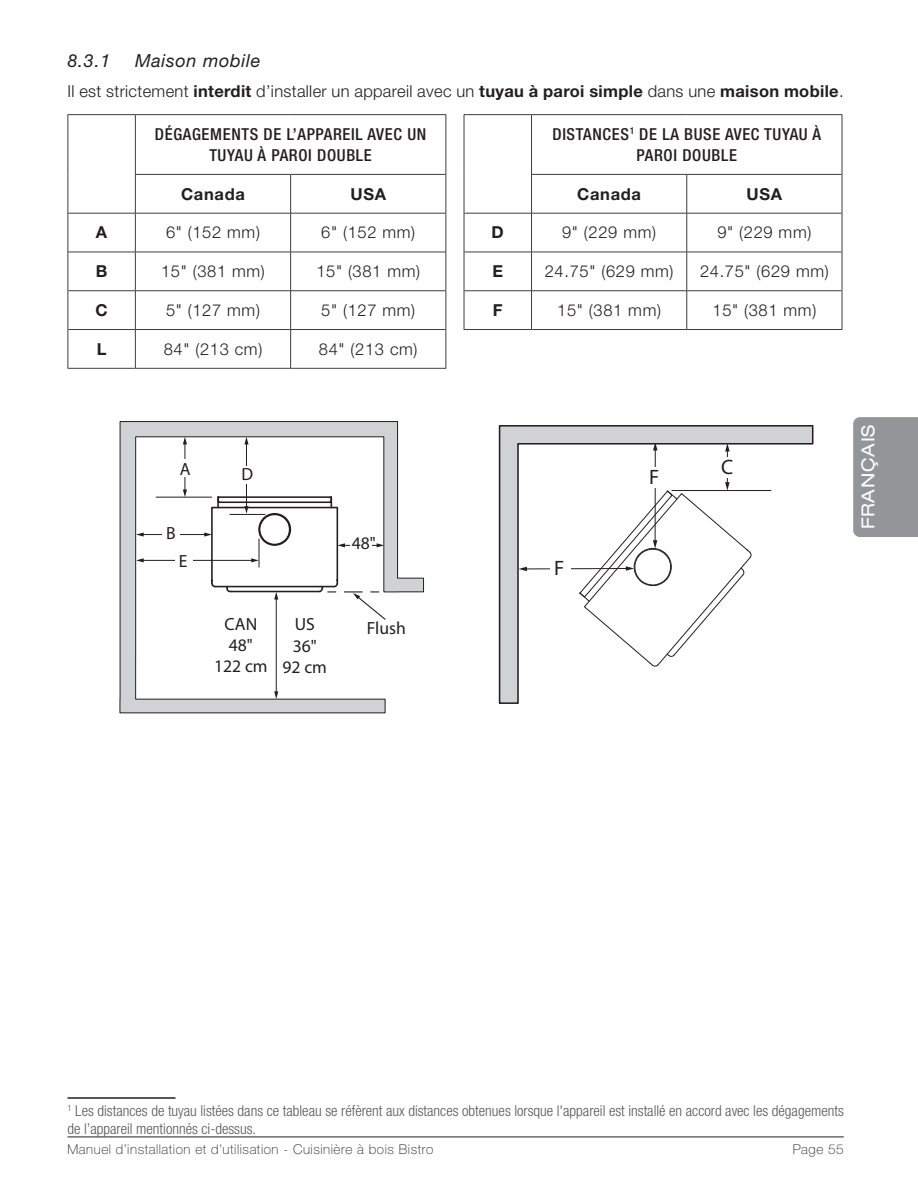
<style>
.page{position:relative;width:918px;height:1188px;background:#fff}
.page>*{position:absolute;margin:0;border:0;box-sizing:border-box;transform-origin:0 0}
.t1{font:20.85px "Myriad Pro";color:#231f20}
.t2{font:italic 18px "Helvetica Neue LT Std";letter-spacing:.04em;color:#231f20}
.t3{font:expanded 18px "Helvetica Neue LT Std";letter-spacing:.04em;color:#fff}
.t4{font:17.7px/21.1px "Myriad Pro";color:#231f20;text-align:center}
.t5{font:300 16.5px "Helvetica Neue LT Std";letter-spacing:.04em;color:#231f20}
.t6{font:300 16.5px "Helvetica Neue LT Std";letter-spacing:.02em;color:#231f20}
.t7{font:500 condensed 16.5px/21px "Helvetica Neue LT Std";letter-spacing:.04em;color:#231f20;text-align:center}
.t8{font:700 16.5px "Helvetica Neue LT Std";letter-spacing:.04em;color:#231f20}
.t9{font:300 condensed 15px/18px "Helvetica Neue LT Std";color:#57585a}
.t10{font:100 13.5px "Helvetica Neue LT Std";letter-spacing:.04em;color:#231f20}
.s1{font-weight:700}
</style>
<div class="page">
<hr style="left:68px;top:1137px;width:776px;height:1px;background:#231f20">
<div style="left:853px;top:417px;width:65px;height:120px;background:#939598"></div>
<hr style="left:68px;top:114px;width:67px;height:1px;background:#3e3e3f">
<hr style="left:68px;top:115px;width:1px;height:59px;background:#3e3e3f">
<hr style="left:68px;top:174px;width:1px;height:39px;background:#3e3e3f">
<hr style="left:135px;top:114px;width:156px;height:1px;background:#3e3e3f">
<hr style="left:291px;top:114px;width:155px;height:1px;background:#3e3e3f">
<hr style="left:446px;top:115px;width:1px;height:59px;background:#3e3e3f">
<hr style="left:446px;top:174px;width:1px;height:39px;background:#3e3e3f">
<hr style="left:68px;top:213px;width:1px;height:39px;background:#3e3e3f">
<hr style="left:446px;top:213px;width:1px;height:39px;background:#3e3e3f">
<hr style="left:68px;top:252px;width:1px;height:39px;background:#3e3e3f">
<hr style="left:446px;top:252px;width:1px;height:39px;background:#3e3e3f">
<hr style="left:68px;top:291px;width:1px;height:39px;background:#3e3e3f">
<hr style="left:446px;top:291px;width:1px;height:39px;background:#3e3e3f">
<hr style="left:464px;top:114px;width:68px;height:1px;background:#3e3e3f">
<hr style="left:464px;top:115px;width:1px;height:59px;background:#3e3e3f">
<hr style="left:464px;top:174px;width:1px;height:39px;background:#3e3e3f">
<hr style="left:532px;top:114px;width:155px;height:1px;background:#3e3e3f">
<hr style="left:687px;top:114px;width:155px;height:1px;background:#3e3e3f">
<hr style="left:842px;top:115px;width:1px;height:59px;background:#3e3e3f">
<hr style="left:135px;top:115px;width:1px;height:59px;background:#3e3e3f">
<hr style="left:842px;top:174px;width:1px;height:39px;background:#3e3e3f">
<hr style="left:135px;top:174px;width:156px;height:1px;background:#3e3e3f">
<hr style="left:135px;top:175px;width:1px;height:38px;background:#3e3e3f">
<hr style="left:291px;top:174px;width:155px;height:1px;background:#3e3e3f">
<hr style="left:290px;top:175px;width:1px;height:38px;background:#3e3e3f">
<hr style="left:464px;top:213px;width:1px;height:39px;background:#3e3e3f">
<hr style="left:842px;top:213px;width:1px;height:39px;background:#3e3e3f">
<hr style="left:464px;top:252px;width:1px;height:39px;background:#3e3e3f">
<hr style="left:842px;top:252px;width:1px;height:39px;background:#3e3e3f">
<hr style="left:464px;top:291px;width:1px;height:38px;background:#3e3e3f">
<hr style="left:842px;top:291px;width:1px;height:38px;background:#3e3e3f">
<hr style="left:68px;top:213px;width:67px;height:1px;background:#3e3e3f">
<hr style="left:135px;top:213px;width:156px;height:1px;background:#3e3e3f">
<hr style="left:135px;top:213px;width:1px;height:39px;background:#3e3e3f">
<hr style="left:291px;top:213px;width:155px;height:1px;background:#3e3e3f">
<hr style="left:290px;top:213px;width:1px;height:39px;background:#3e3e3f">
<hr style="left:464px;top:213px;width:68px;height:1px;background:#3e3e3f">
<hr style="left:531px;top:213px;width:1px;height:39px;background:#3e3e3f">
<hr style="left:687px;top:213px;width:1px;height:39px;background:#3e3e3f">
<hr style="left:68px;top:252px;width:67px;height:1px;background:#3e3e3f">
<hr style="left:135px;top:252px;width:156px;height:1px;background:#3e3e3f">
<hr style="left:135px;top:252px;width:1px;height:39px;background:#3e3e3f">
<hr style="left:291px;top:252px;width:155px;height:1px;background:#3e3e3f">
<hr style="left:290px;top:252px;width:1px;height:39px;background:#3e3e3f">
<hr style="left:464px;top:252px;width:68px;height:1px;background:#3e3e3f">
<hr style="left:531px;top:252px;width:1px;height:39px;background:#3e3e3f">
<hr style="left:687px;top:252px;width:1px;height:39px;background:#3e3e3f">
<hr style="left:68px;top:290px;width:67px;height:1px;background:#3e3e3f">
<hr style="left:135px;top:290px;width:156px;height:1px;background:#3e3e3f">
<hr style="left:135px;top:291px;width:1px;height:38px;background:#3e3e3f">
<hr style="left:291px;top:290px;width:155px;height:1px;background:#3e3e3f">
<hr style="left:290px;top:291px;width:1px;height:38px;background:#3e3e3f">
<hr style="left:464px;top:290px;width:68px;height:1px;background:#3e3e3f">
<hr style="left:531px;top:291px;width:1px;height:38px;background:#3e3e3f">
<hr style="left:687px;top:291px;width:1px;height:38px;background:#3e3e3f">
<hr style="left:464px;top:329px;width:68px;height:1px;background:#3e3e3f">
<hr style="left:532px;top:329px;width:155px;height:1px;background:#3e3e3f">
<hr style="left:687px;top:329px;width:155px;height:1px;background:#3e3e3f">
<hr style="left:68px;top:329px;width:67px;height:1px;background:#3e3e3f">
<hr style="left:135px;top:329px;width:156px;height:1px;background:#3e3e3f">
<hr style="left:135px;top:330px;width:1px;height:38px;background:#3e3e3f">
<hr style="left:291px;top:329px;width:155px;height:1px;background:#3e3e3f">
<hr style="left:290px;top:330px;width:1px;height:38px;background:#3e3e3f">
<hr style="left:68px;top:330px;width:1px;height:38px;background:#3e3e3f">
<hr style="left:446px;top:330px;width:1px;height:38px;background:#3e3e3f">
<hr style="left:68px;top:368px;width:67px;height:1px;background:#3e3e3f">
<hr style="left:135px;top:368px;width:156px;height:1px;background:#3e3e3f">
<hr style="left:291px;top:368px;width:155px;height:1px;background:#3e3e3f">
<hr style="left:531px;top:115px;width:1px;height:59px;background:#3e3e3f">
<hr style="left:531px;top:174px;width:156px;height:1px;background:#3e3e3f">
<hr style="left:531px;top:175px;width:1px;height:38px;background:#3e3e3f">
<hr style="left:687px;top:174px;width:155px;height:1px;background:#3e3e3f">
<hr style="left:687px;top:175px;width:1px;height:38px;background:#3e3e3f">
<hr style="left:532px;top:213px;width:155px;height:1px;background:#3e3e3f">
<hr style="left:687px;top:213px;width:155px;height:1px;background:#3e3e3f">
<hr style="left:532px;top:252px;width:155px;height:1px;background:#3e3e3f">
<hr style="left:687px;top:252px;width:155px;height:1px;background:#3e3e3f">
<hr style="left:532px;top:290px;width:155px;height:1px;background:#3e3e3f">
<hr style="left:687px;top:290px;width:155px;height:1px;background:#3e3e3f">
<svg style="left:119px;top:421px;width:305px;height:293px"></svg>
<svg style="left:204px;top:495px;width:183px;height:126px"></svg>
<div style="left:351px;top:534px;width:21px;height:22px;background:#fff"></div>
<svg style="left:498px;top:425px;width:316px;height:279px"></svg>
<hr style="left:672px;top:490px;width:99px;height:1px;background:#231f20">
<hr style="left:68px;top:1097px;width:108px;height:2px;background:#231f20">
<p class="t2" style="left:68px;top:50px;width:44px">8.3.1</p>
<p class="t2" style="left:135px;top:50px;width:127px">Maison mobile</p>
<p class="t6" style="left:68px;top:81px;width:778px">Il est strictement <span class="s1">interdit</span> d’installer un appareil avec un <span class="s1">tuyau à paroi simple</span> dans une <span class="s1">maison mobile</span>.</p>
<p class="t7" style="left:155px;top:123px;width:273px">DÉGAGEMENTS DE L’APPAREIL AVEC UN<br>TUYAU À PAROI DOUBLE</p>
<p class="t7" style="left:553px;top:123px;width:270px">DISTANCES<sup>1</sup> DE LA BUSE AVEC TUYAU À<br>PAROI DOUBLE</p>
<p class="t8" style="left:181px;top:184px;width:65px">Canada</p>
<p class="t8" style="left:350px;top:184px;width:37px">USA</p>
<p class="t8" style="left:577px;top:184px;width:65px">Canada</p>
<p class="t8" style="left:747px;top:184px;width:37px">USA</p>
<p class="t8" style="left:96px;top:222px;width:13px">A</p>
<p class="t5" style="left:166px;top:223px;width:96px">6" (152 mm)</p>
<p class="t5" style="left:321px;top:223px;width:96px">6" (152 mm)</p>
<p class="t8" style="left:492px;top:222px;width:14px">D</p>
<p class="t5" style="left:562px;top:223px;width:96px">9" (229 mm)</p>
<p class="t5" style="left:717px;top:223px;width:96px">9" (229 mm)</p>
<p class="t8" style="left:96px;top:261px;width:13px">B</p>
<p class="t5" style="left:161px;top:261px;width:105px">15" (381 mm)</p>
<p class="t5" style="left:316px;top:261px;width:105px">15" (381 mm)</p>
<p class="t8" style="left:492px;top:261px;width:12px">E</p>
<p class="t5" style="left:545px;top:261px;width:130px">24.75" (629 mm)</p>
<p class="t5" style="left:700px;top:261px;width:130px">24.75" (629 mm)</p>
<p class="t8" style="left:96px;top:300px;width:14px">C</p>
<p class="t5" style="left:166px;top:300px;width:96px">5" (127 mm)</p>
<p class="t5" style="left:321px;top:300px;width:96px">5" (127 mm)</p>
<p class="t8" style="left:493px;top:300px;width:11px">F</p>
<p class="t5" style="left:557px;top:300px;width:105px">15" (381 mm)</p>
<p class="t5" style="left:713px;top:300px;width:105px">15" (381 mm)</p>
<p class="t8" style="left:97px;top:339px;width:11px">L</p>
<p class="t5" style="left:164px;top:339px;width:100px">84" (213 cm)</p>
<p class="t5" style="left:319px;top:339px;width:100px">84" (213 cm)</p>
<p class="t4" style="left:180px;top:458px;width:12px">A</p>
<p class="t4" style="left:166px;top:522px;width:11px">B</p>
<p class="t4" style="left:179px;top:550px;width:10px">E</p>
<p class="t4" style="left:241px;top:464px;width:13px">D</p>
<p class="t4" style="left:214px;top:613px;width:55px">CAN<br>48"<br>122 cm</p>
<p class="t4" style="left:283px;top:614px;width:46px">US<br>36"<br>92 cm</p>
<p class="t4" style="left:352px;top:533px;width:26px">48"</p>
<p class="t4" style="left:367px;top:618px;width:40px">Flush</p>
<h1 class="t1" style="left:554px;top:555px;width:12px">F</h1>
<h1 class="t1" style="left:649px;top:464px;width:12px">F</h1>
<h1 class="t1" style="left:721px;top:454px;width:14px">C</h1>
<p class="t3" style="left:857px;top:529px;width:106px;rotate:-90deg">FRANÇAIS</p>
<p class="t9" style="left:67px;top:1102px;width:778px"><sup>1</sup> Les distances de tuyau listées dans ce tableau se réfèrent aux distances obtenues lorsque l'appareil est installé en accord avec les dégagements de l’appareil mentionnés ci-dessus.</p>
<p class="t10" style="left:68px;top:1142px;width:367px">Manuel d’installation et d’utilisation - Cuisinière à bois Bistro</p>
<p class="t10" style="left:793px;top:1142px;width:52px">Page 55</p>
</div>
